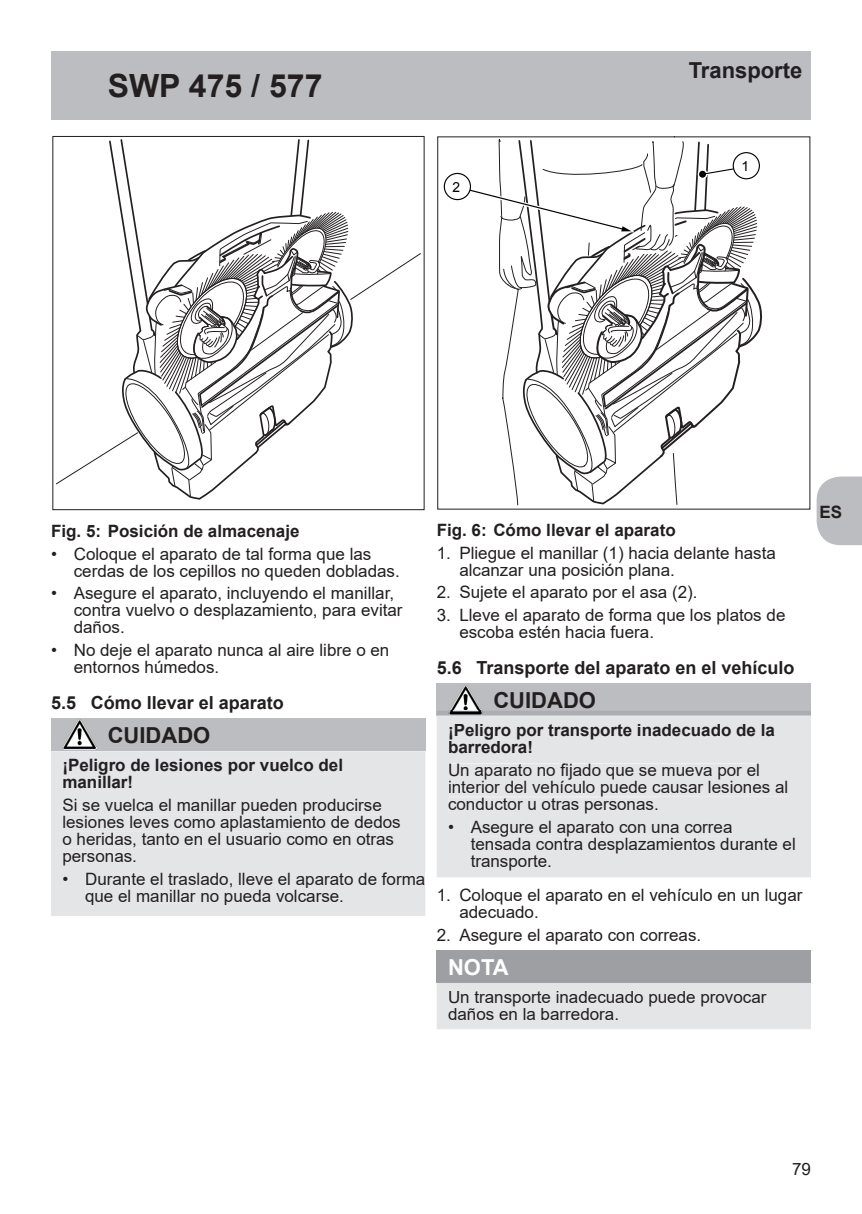
<style>
.page{position:relative;width:862px;height:1214px;background:#fff}
.page>*{position:absolute;margin:0;border:0;box-sizing:border-box;transform-origin:0 0}
.t1{font:700 32px "Arial";color:#231f20}
.t2{font:700 22px "Arial";color:#231f20}
.t3{font:700 22px "Arial";color:#fff}
.t4{font:700 18px "Arial";color:#231f20}
.t5{font:17px/17px "Arial";color:#231f20}
.t6{font:700 17px/17px "Arial";color:#231f20}
.t7{font:13.8px "Arial";color:#000001}
</style>
<div class="page">
<svg style="left:816px;top:476px;width:46px;height:69px;background:#c2c3c5"></svg>
<div style="left:51px;top:51px;width:760px;height:68px;background:#bcbdc0"></div>
<div style="left:51px;top:718px;width:374px;height:32px;background:#bcbdc0"></div>
<div style="left:52px;top:136px;width:372px;height:374px;border:1px solid #231f20"></div>
<svg style="left:56px;top:139px;width:365px;height:361px"></svg>
<img style="left:63px;top:719px;width:34px;height:30px">
<div style="left:51px;top:751px;width:374px;height:165px;background:#e4e5e7"></div>
<div style="left:64px;top:758px;width:279px;height:16px;background:#e4e5e7"></div>
<div style="left:63px;top:775px;width:69px;height:13px;background:#e4e5e7"></div>
<div style="left:63px;top:798px;width:319px;height:16px;background:#e4e5e7"></div>
<div style="left:63px;top:815px;width:338px;height:16px;background:#e4e5e7"></div>
<div style="left:63px;top:832px;width:331px;height:15px;background:#e4e5e7"></div>
<div style="left:63px;top:852px;width:73px;height:13px;background:#e4e5e7"></div>
<div style="left:63px;top:876px;width:5px;height:8px;background:#e4e5e7"></div>
<div style="left:86px;top:872px;width:339px;height:15px;background:#e4e5e7"></div>
<div style="left:86px;top:889px;width:256px;height:15px;background:#e4e5e7"></div>
<div style="left:437px;top:683px;width:374px;height:32px;background:#bcbdc0"></div>
<div style="left:437px;top:950px;width:374px;height:32px;background:#9d9fa2"></div>
<svg style="left:437px;top:136px;width:373px;height:374px"></svg>
<svg style="left:444px;top:136px;width:319px;height:369px"></svg>
<img style="left:450px;top:685px;width:31px;height:25px">
<div style="left:437px;top:715px;width:374px;height:162px;background:#e4e5e7"></div>
<svg style="left:437px;top:710px;width:374px;height:5px"></svg>
<div style="left:449px;top:724px;width:326px;height:15px;background:#e4e5e7"></div>
<div style="left:449px;top:741px;width:82px;height:12px;background:#e4e5e7"></div>
<div style="left:449px;top:763px;width:311px;height:16px;background:#e4e5e7"></div>
<div style="left:449px;top:780px;width:339px;height:16px;background:#e4e5e7"></div>
<div style="left:449px;top:797px;width:208px;height:16px;background:#e4e5e7"></div>
<div style="left:449px;top:824px;width:5px;height:8px;background:#e4e5e7"></div>
<div style="left:471px;top:820px;width:261px;height:16px;background:#e4e5e7"></div>
<div style="left:471px;top:837px;width:325px;height:15px;background:#e4e5e7"></div>
<div style="left:471px;top:854px;width:79px;height:15px;background:#e4e5e7"></div>
<div style="left:437px;top:982px;width:374px;height:47px;background:#e4e5e7"></div>
<div style="left:449px;top:991px;width:318px;height:15px;background:#e4e5e7"></div>
<div style="left:448px;top:1008px;width:169px;height:12px;background:#e4e5e7"></div>
<h1 class="t1" style="left:108px;top:63px;width:216px">SWP 475 / 577</h1>
<p class="t7" style="left:452px;top:178px;width:9px">2</p>
<p class="t2" style="left:689px;top:55px;width:115px">Transporte</p>
<p class="t7" style="left:741px;top:157px;width:9px">1</p>
<p class="t6" style="left:51px;top:522px;width:250px">Fig. 5: Posición de almacenaje</p>
<p class="t5" style="left:74px;top:545px;width:328px;text-indent:-23px">• Coloque el aparato de tal forma que las cerdas de los cepillos no queden dobladas.</p>
<p class="t5" style="left:74px;top:584px;width:330px;text-indent:-23px">• Asegure el aparato, incluyendo el manillar, contra vuelvo o desplazamiento, para evitar daños.</p>
<p class="t5" style="left:74px;top:641px;width:317px;text-indent:-23px">• No deje el aparato nunca al aire libre o en entornos húmedos.</p>
<p class="t4" style="left:51px;top:689px;width:234px">5.5 Cómo llevar el aparato</p>
<p class="t2" style="left:108px;top:719px;width:104px">CUIDADO</p>
<p class="t6" style="left:62px;top:756px;width:282px">¡Peligro de lesiones por vuelco del manillar!</p>
<p class="t5" style="left:62px;top:796px;width:340px">Si se vuelca el manillar pueden producirse lesiones leves como aplastamiento de dedos o heridas, tanto en el usuario como en otras personas.</p>
<p class="t5" style="left:85px;top:869px;width:342px;text-indent:-23px">• Durante el traslado, lleve el aparato de forma que el manillar no pueda volcarse.</p>
<p class="t6" style="left:437px;top:521px;width:241px">Fig. 6: Cómo llevar el aparato</p>
<p class="t5" style="left:459px;top:544px;width:318px;text-indent:-23px">1. Pliegue el manillar (1) hacia delante hasta alcanzar una posición plana.</p>
<p class="t5" style="left:437px;top:583px;width:262px">2. Sujete el aparato por el asa (2).</p>
<p class="t5" style="left:459px;top:606px;width:328px;text-indent:-23px">3. Lleve el aparato de forma que los platos de escoba estén hacia fuera.</p>
<p class="t4" style="left:437px;top:654px;width:359px">5.6 Transporte del aparato en el vehículo</p>
<p class="t2" style="left:493px;top:684px;width:104px">CUIDADO</p>
<p class="t6" style="left:448px;top:721px;width:328px">¡Peligro por transporte inadecuado de la barredora!</p>
<p class="t5" style="left:448px;top:761px;width:342px">Un aparato no fijado que se mueva por el interior del vehículo puede causar lesiones al conductor u otras personas.</p>
<p class="t5" style="left:471px;top:818px;width:327px;text-indent:-23px">• Asegure el aparato con una correa tensada contra desplazamientos durante el transporte.</p>
<p class="t5" style="left:459px;top:886px;width:345px;text-indent:-23px">1. Coloque el aparato en el vehículo en un lugar adecuado.</p>
<p class="t5" style="left:437px;top:926px;width:266px">2. Asegure el aparato con correas.</p>
<p class="t3" style="left:448px;top:951px;width:62px">NOTA</p>
<p class="t5" style="left:448px;top:988px;width:320px">Un transporte inadecuado puede provocar daños en la barredora.</p>
<p class="t6" style="left:819px;top:503px;width:24px">ES</p>
<p class="t5" style="left:792px;top:1160px;width:20px">79</p>
</div>
